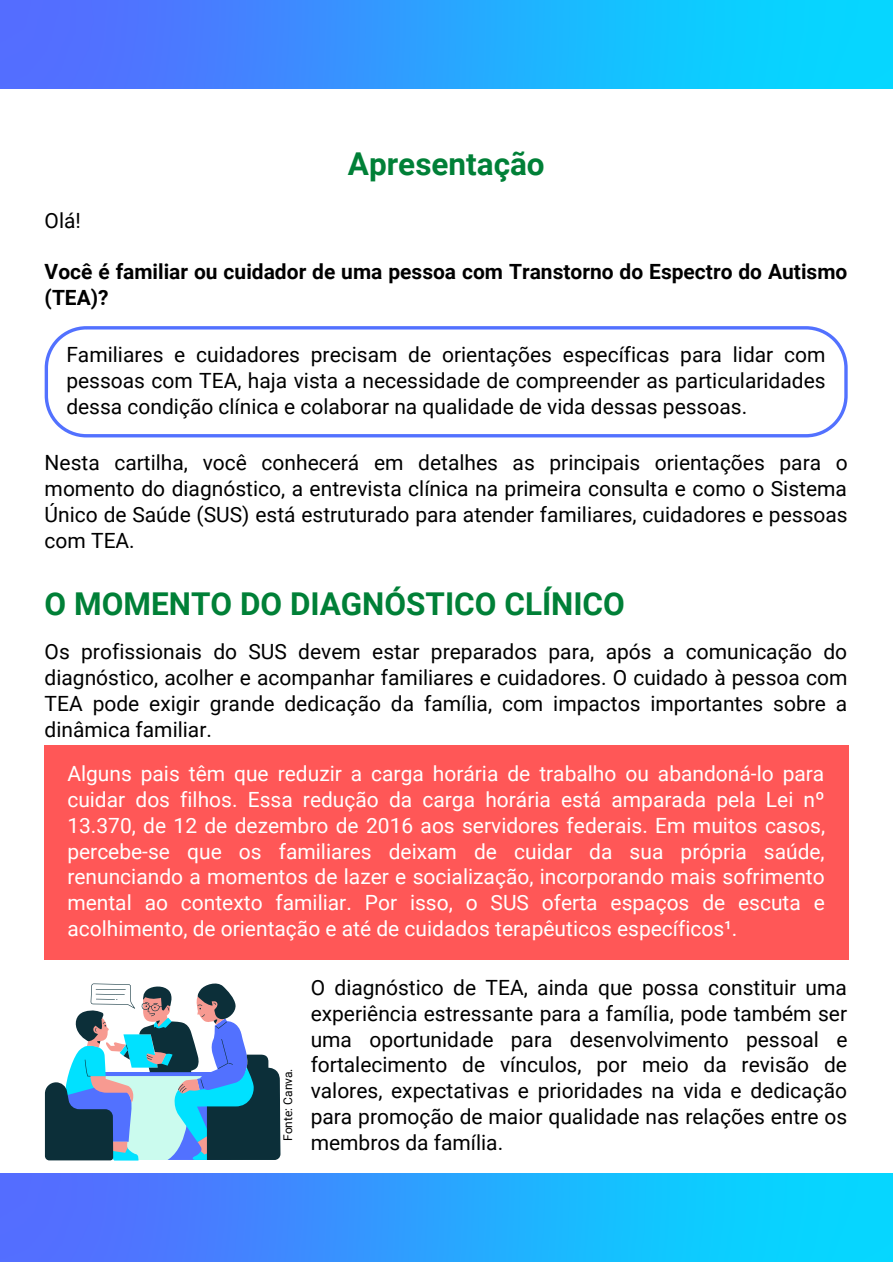
<style>
.page{position:relative;width:893px;height:1264px;background:#fff}
.page>*{position:absolute;margin:0;border:0;box-sizing:border-box;transform-origin:0 0}
.t1{font:700 31.5px "Roboto";color:#008037}
.t2{font:21px/25.8px "Roboto";color:#000;text-align:justify}
.t3{font:21px/25.8px "Roboto";color:#fff;text-align:justify}
.t4{font:700 21px/25.8px "Roboto";color:#000}
.t5{font:12px "Roboto";color:#000}
</style>
<div class="page">
<svg style="left:45px;top:326px;width:802px;height:111px"></svg>
<div style="left:45px;top:745px;width:802px;height:213px;background:#ff5757"></div>
<svg style="left:45px;top:983px;width:235px;height:177px"></svg>
<img style="left:0;top:0;width:892px;height:89px">
<img style="left:0;top:1173px;width:892px;height:88px">
<h1 class="t1" style="left:348px;top:146px;width:198px">Apresentação</h1>
<p class="t2" style="left:45px;top:208px;width:38px">Olá!</p>
<p class="t4" style="left:45px;top:259px;width:804px">Você é familiar ou cuidador de uma pessoa com Transtorno do Espectro do Autismo (TEA)?</p>
<p class="t2" style="left:66px;top:342px;width:760px">Familiares e cuidadores precisam de orientações específicas para lidar com pessoas com TEA, haja vista a necessidade de compreender as particularidades dessa condição clínica e colaborar na qualidade de vida dessas pessoas.</p>
<p class="t2" style="left:45px;top:450px;width:804px">Nesta cartilha, você conhecerá em detalhes as principais orientações para o momento do diagnóstico, a entrevista clínica na primeira consulta e como o Sistema Único de Saúde (SUS) está estruturado para atender familiares, cuidadores e pessoas com TEA.</p>
<h1 class="t1" style="left:45px;top:586px;width:581px">O MOMENTO DO DIAGNÓSTICO CLÍNICO</h1>
<p class="t2" style="left:45px;top:639px;width:804px">Os profissionais do SUS devem estar preparados para, após a comunicação do diagnóstico, acolher e acompanhar familiares e cuidadores. O cuidado à pessoa com TEA pode exigir grande dedicação da família, com impactos importantes sobre a dinâmica familiar.</p>
<p class="t3" style="left:67px;top:760px;width:759px">Alguns pais têm que reduzir a carga horária de trabalho ou abandoná-lo para cuidar dos filhos. Essa redução da carga horária está amparada pela Lei nº 13.370, de 12 de dezembro de 2016 aos servidores federais. Em muitos casos, percebe-se que os familiares deixam de cuidar da sua própria saúde, renunciando a momentos de lazer e socialização, incorporando mais sofrimento mental ao contexto familiar. Por isso, o SUS oferta espaços de escuta e acolhimento, de orientação e até de cuidados terapêuticos específicos¹.</p>
<p class="t5" style="left:281px;top:1140px;width:74px;rotate:-90deg">Fonte: Canva.</p>
<p class="t2" style="left:310px;top:974px;width:538px">O diagnóstico de TEA, ainda que possa constituir uma experiência estressante para a família, pode também ser uma oportunidade para desenvolvimento pessoal e fortalecimento de vínculos, por meio da revisão de valores, expectativas e prioridades na vida e dedicação para promoção de maior qualidade nas relações entre os membros da família.</p>
</div>
